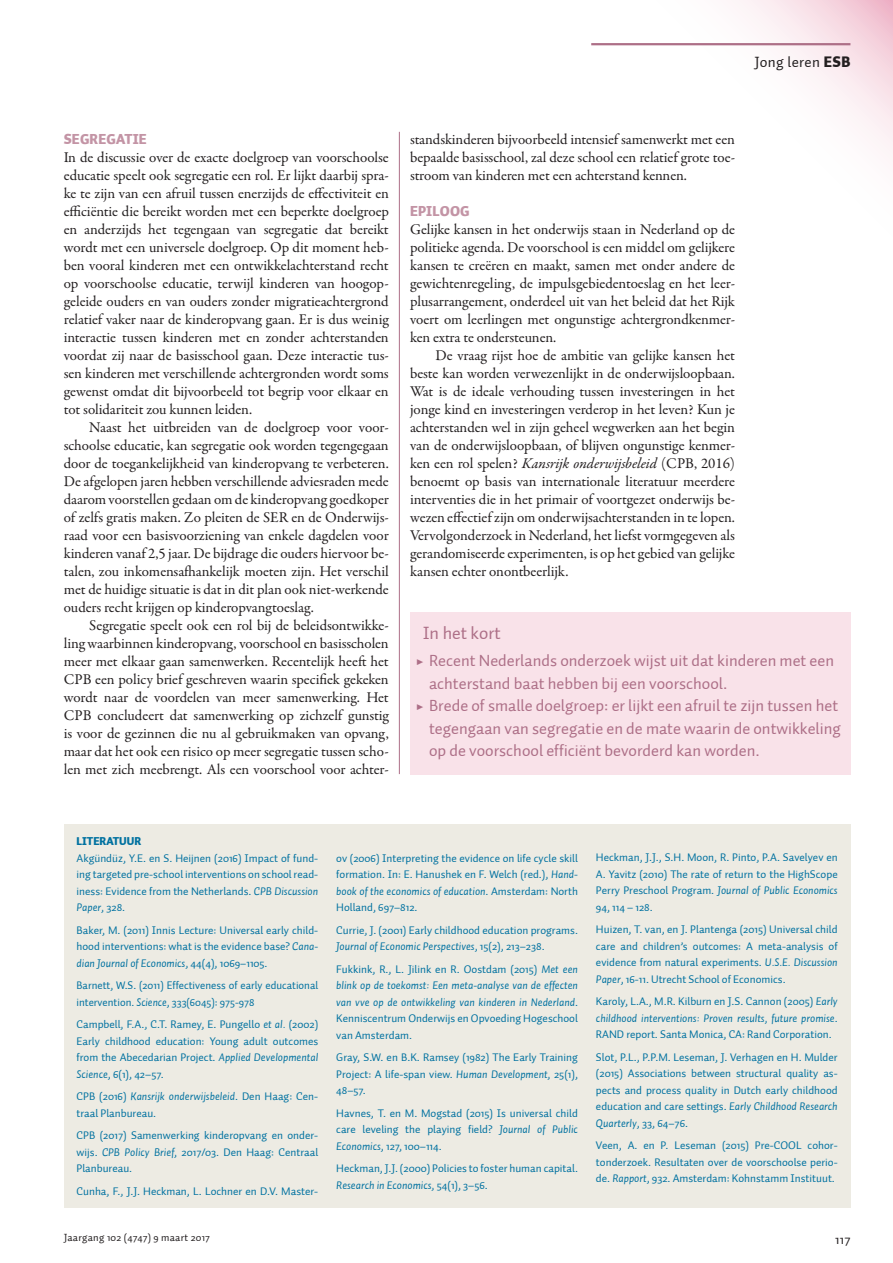
<style>
.page{position:relative;width:893px;height:1263px;background:#fff}
.page>*{position:absolute;margin:0;border:0;box-sizing:border-box;transform-origin:0 0}
.KDK1_FiguurKop{font:18px "Auto 1";color:#ad6f87}
.t1{font:16.5px/22.5px "Auto 1";color:#ad6f87}
.PLAT_VervolgAlinea{font:15px/18px "Garamond Premr Pro";letter-spacing:-.005em;color:#231f20;text-align:justify}
.PLAT_EersteAlinea{font:15px/18px "Garamond Premr Pro";letter-spacing:-.005em;color:#231f20;text-align:justify}
.t2{font:15px "Auto 1";letter-spacing:.025em;color:#231f20}
.PTK1_Tussenkop{font:900 14.25px "Auto 1";letter-spacing:.01em;color:#c394a5}
.t3{font:13.5px "Auto 1";color:#231f20}
.KDPT_LiteratuurTekst{font:11.25px/16.5px "Auto 1";color:#0071a0;text-align:justify}
.KDPT_LiteratuurTekst-2{font:italic 11.25px/16.5px "Auto 1";color:#0071a0;text-align:justify}
.KDPT_LiteratuurTekst-3{font:900 11.25px "Auto 1";color:#0071a0}
.t4{font:10.5px "Auto 1";letter-spacing:.025em;color:#231f20}
.s1{font-weight:900}
.s2{font-style:italic}
.s3{font-family:"Garamond Premr Pro";font-weight:700}
.s4{font-style:normal}
</style>
<div class="page">
<svg style="left:641px;top:0;width:252px;height:154px"></svg>
<hr style="left:591px;top:43px;width:259px;height:2px;background:#ad6f87">
<div style="left:410px;top:612px;width:440px;height:162px;background:#f9e2e9"></div>
<div style="left:64px;top:824px;width:786px;height:384px;background:#edebe3"></div>
<hr style="left:399px;top:132px;width:1px;height:642px;background:#ad6f87">
<h3 class="t2" style="left:754px;top:53px;width:97px">Jong leren <span class="s1">ESB</span></h3>
<p class="PTK1_Tussenkop" style="left:64px;top:130px;width:84px">SEGREGATIE</p>
<p class="PLAT_EersteAlinea" style="left:64px;top:149px;width:327px">In de discussie over de exacte doelgroep van voorschoolse educatie speelt ook segregatie een rol. Er lijkt daarbij spra&shy;ke te zijn van een afruil tussen enerzijds de effectiviteit en efficiëntie die bereikt worden met een beperkte doelgroep en anderzijds het tegengaan van segregatie dat bereikt wordt met een universele doelgroep. Op dit moment heb&shy;ben vooral kinderen met een ontwikkelachterstand recht op voorschoolse educatie, terwijl kinderen van hoogop&shy;geleide ouders en van ouders zonder migratieachtergrond relatief vaker naar de kinderopvang gaan. Er is dus weinig interactie tussen kinderen met en zonder achterstanden voordat zij naar de basisschool gaan. Deze interactie tus&shy;sen kinderen met verschillende achtergronden wordt soms gewenst omdat dit bijvoorbeeld tot begrip voor elkaar en tot solidariteit zou kunnen leiden.</p>
<p class="PLAT_VervolgAlinea" style="left:64px;top:419px;width:327px;text-indent:26px">Naast het uitbreiden van de doelgroep voor voor&shy;schoolse educatie, kan segregatie ook worden tegengegaan door de toegankelijkheid van kinderopvang te verbeteren.<br>De afgelopen jaren hebben verschillende adviesraden mede daarom voorstellen gedaan om de kinderopvang goedkoper of zelfs gratis maken. Zo pleiten de SER en de Onderwijs&shy;raad voor een basisvoorziening van enkele dagdelen voor kinderen vanaf 2,5 jaar. De bijdrage die ouders hiervoor be&shy;talen, zou inkomensafhankelijk moeten zijn. Het verschil met de huidige situatie is dat in dit plan ook niet-werkende ouders recht krijgen op kinderopvangtoeslag.</p>
<p class="PLAT_VervolgAlinea" style="left:64px;top:617px;width:326px;text-indent:26px">Segregatie speelt ook een rol bij de beleidsontwikke&shy;ling waarbinnen kinderopvang, voorschool en basisscholen meer met elkaar gaan samenwerken. Recentelijk heeft het CPB een policy brief geschreven waarin specifiek gekeken wordt naar de voordelen van meer samenwerking. Het CPB concludeert dat samenwerking op zichzelf gunstig is voor de gezinnen die nu al gebruikmaken van opvang, maar dat het ook een risico op meer segregatie tussen scho&shy;len met zich meebrengt. Als een voorschool voor achter-</p>
<p class="PLAT_VervolgAlinea" style="left:410px;top:131px;width:326px">standskinderen bijvoorbeeld intensief samenwerkt met een bepaalde basisschool, zal deze school een relatief grote toe&shy;stroom van kinderen met een achterstand kennen.</p>
<p class="PTK1_Tussenkop" style="left:410px;top:202px;width:61px">EPILOOG</p>
<p class="PLAT_EersteAlinea" style="left:410px;top:221px;width:327px">Gelijke kansen in het onderwijs staan in Nederland op de politieke agenda. De voorschool is een middel om gelijkere kansen te creëren en maakt, samen met onder andere de gewichtenregeling, de impulsgebiedentoeslag en het leer&shy;plusarrangement, onderdeel uit van het beleid dat het Rijk voert om leerlingen met ongunstige achtergrondkenmer&shy;ken extra te ondersteunen.</p>
<p class="PLAT_VervolgAlinea" style="left:410px;top:347px;width:326px;text-indent:26px">De vraag rijst hoe de ambitie van gelijke kansen het beste kan worden verwezenlijkt in de onderwijsloopbaan.<br>Wat is de ideale verhouding tussen investeringen in het jonge kind en investeringen verderop in het leven? Kun je achterstanden wel in zijn geheel wegwerken aan het begin van de onderwijsloopbaan, of blijven ongunstige kenmer&shy;ken een rol spelen? <span class="s2">Kansrijk onderwijsbeleid</span> (CPB, 2016) benoemt op basis van internationale literatuur meerdere interventies die in het primair of voortgezet onderwijs be&shy;wezen effectief zijn om onderwijsachterstanden in te lopen.<br>Vervolgonderzoek in Nederland, het liefst vormgegeven als gerandomiseerde experimenten, is op het gebied van gelijke kansen echter onontbeerlijk.</p>
<p class="KDK1_FiguurKop" style="left:423px;top:621px;width:80px">In het kort</p>
<p class="t1" style="left:429px;top:650px;width:407px;text-indent:-13px"><span class="s3">▶</span> Recent Nederlands onderzoek wijst uit dat kinderen met een achterstand baat hebben bij een voorschool.</p>
<p class="t1" style="left:429px;top:695px;width:413px;text-indent:-13px"><span class="s3">▶</span> Brede of smalle doelgroep: er lijkt een afruil te zijn tussen het tegengaan van segregatie en de mate waarin de ontwikkeling op de voorschool efficiënt bevorderd kan worden.</p>
<p class="KDPT_LiteratuurTekst-3" style="left:77px;top:834px;width:66px">LITERATUUR</p>
<p class="KDPT_LiteratuurTekst" style="left:77px;top:850px;width:243px">Akgündüz, Y.E. en S. Heijnen (2016) Impact of fund&shy;ing targeted pre-school interventions on school read&shy;iness: Evidence from the Netherlands. <span class="s2">CPB Discussion Paper</span>, 328.</p>
<p class="KDPT_LiteratuurTekst" style="left:77px;top:922px;width:243px">Baker, M. (2011) Innis Lecture: Universal early child&shy;hood interventions: what is the evidence base? <span class="s2">Cana&shy;dian Journal of Economics</span>, 44(4), 1069–1105.</p>
<p class="KDPT_LiteratuurTekst" style="left:77px;top:977px;width:243px">Barnett, W.S. (2011) Effectiveness of early educational intervention. <span class="s2">Science</span>, 333(6045): 975-978</p>
<p class="KDPT_LiteratuurTekst" style="left:77px;top:1016px;width:243px">Campbell, F.A., C.T. Ramey, E. Pungello <span class="s2">et al.</span> (2002)<br>Early childhood education: Young adult outcomes from the Abecedarian Project. <span class="s2">Applied Developmental Science</span>, 6(1), 42–57.</p>
<p class="KDPT_LiteratuurTekst" style="left:77px;top:1088px;width:243px">CPB (2016) <span class="s2">Kansrijk onderwijsbeleid</span>. Den Haag: Cen&shy;traal Planbureau.</p>
<p class="KDPT_LiteratuurTekst" style="left:77px;top:1127px;width:243px">CPB (2017) Samenwerking kinderopvang en onder&shy;wijs. <span class="s2">CPB Policy Brief</span>, 2017/03. Den Haag: Centraal Planbureau.</p>
<p class="KDPT_LiteratuurTekst" style="left:77px;top:1183px;width:243px">Cunha, F., J.J. Heckman, L. Lochner en D.V. Master-</p>
<p class="KDPT_LiteratuurTekst" style="left:336px;top:850px;width:243px">ov (2006) Interpreting the evidence on life cycle skill formation. In: E. Hanushek en F. Welch (red.), <span class="s2">Hand&shy;book of the economics of education</span>. Amsterdam: North Holland, 697–812.</p>
<p class="KDPT_LiteratuurTekst" style="left:336px;top:922px;width:243px">Currie, J. (2001) Early childhood education programs.<br><span class="s2">Journal of Economic Perspectives</span>, 15(2), 213–238.</p>
<p class="KDPT_LiteratuurTekst-2" style="left:336px;top:960px;width:243px"><span class="s4">Fukkink, R., L. Jilink en R. Oostdam (2015)</span> Met een blink op de toekomst: Een meta-analyse van de effecten van vve op de ontwikkeling van kinderen in Nederland<span class="s4">.<br>Kenniscentrum Onderwijs en Opvoeding Hogeschool van Amsterdam.</span></p>
<p class="KDPT_LiteratuurTekst" style="left:336px;top:1049px;width:243px">Gray, S.W. en B.K. Ramsey (1982) The Early Training Project: A life-span view. <span class="s2">Human Development</span>, 25(1), 48–57.</p>
<p class="KDPT_LiteratuurTekst" style="left:336px;top:1105px;width:243px">Havnes, T. en M. Mogstad (2015) Is universal child care leveling the playing field? <span class="s2">Journal of Public Economics</span>, 127, 100–114.</p>
<p class="KDPT_LiteratuurTekst" style="left:336px;top:1160px;width:243px">Heckman, J.J. (2000) Policies to foster human capital.<br><span class="s2">Research in Economics</span>, 54(1), 3–56.</p>
<p class="KDPT_LiteratuurTekst" style="left:596px;top:849px;width:243px">Heckman, J.J., S.H. Moon, R. Pinto, P.A. Savelyev en A. Yavitz (2010) The rate of return to the HighScope Perry Preschool Program. <span class="s2">Journal of Public Economics </span>94, 114 – 128.</p>
<p class="KDPT_LiteratuurTekst" style="left:596px;top:921px;width:243px">Huizen, T. van, en J. Plantenga (2015) Universal child care and children’s outcomes: A meta-analysis of evidence from natural experiments. <span class="s2">U.S.E. Discussion Paper</span>, 16-11. Utrecht School of Economics.</p>
<p class="KDPT_LiteratuurTekst" style="left:596px;top:993px;width:243px">Karoly, L.A., M.R. Kilburn en J.S. Cannon (2005) <span class="s2">Early childhood interventions: Proven results, future promise</span>.<br>RAND report. Santa Monica, CA: Rand Corporation.</p>
<p class="KDPT_LiteratuurTekst" style="left:596px;top:1049px;width:243px">Slot, P.L., P.P.M. Leseman, J. Verhagen en H. Mulder (2015) Associations between structural quality as&shy;pects and process quality in Dutch early childhood education and care settings. <span class="s2">Early Childhood Research Quarterly</span>, 33, 64–76.</p>
<p class="KDPT_LiteratuurTekst" style="left:596px;top:1137px;width:243px">Veen, A. en P. Leseman (2015) Pre-COOL cohor&shy;tonderzoek. Resultaten over de voorschoolse perio&shy;de. <span class="s2">Rapport</span>, 932. Amsterdam: Kohnstamm Instituut.</p>
<p class="t4" style="left:64px;top:1231px;width:148px">Jaargang 102 (4747) 9 maart 2017</p>
<p class="t3" style="left:835px;top:1231px;width:17px">117</p>
</div>
